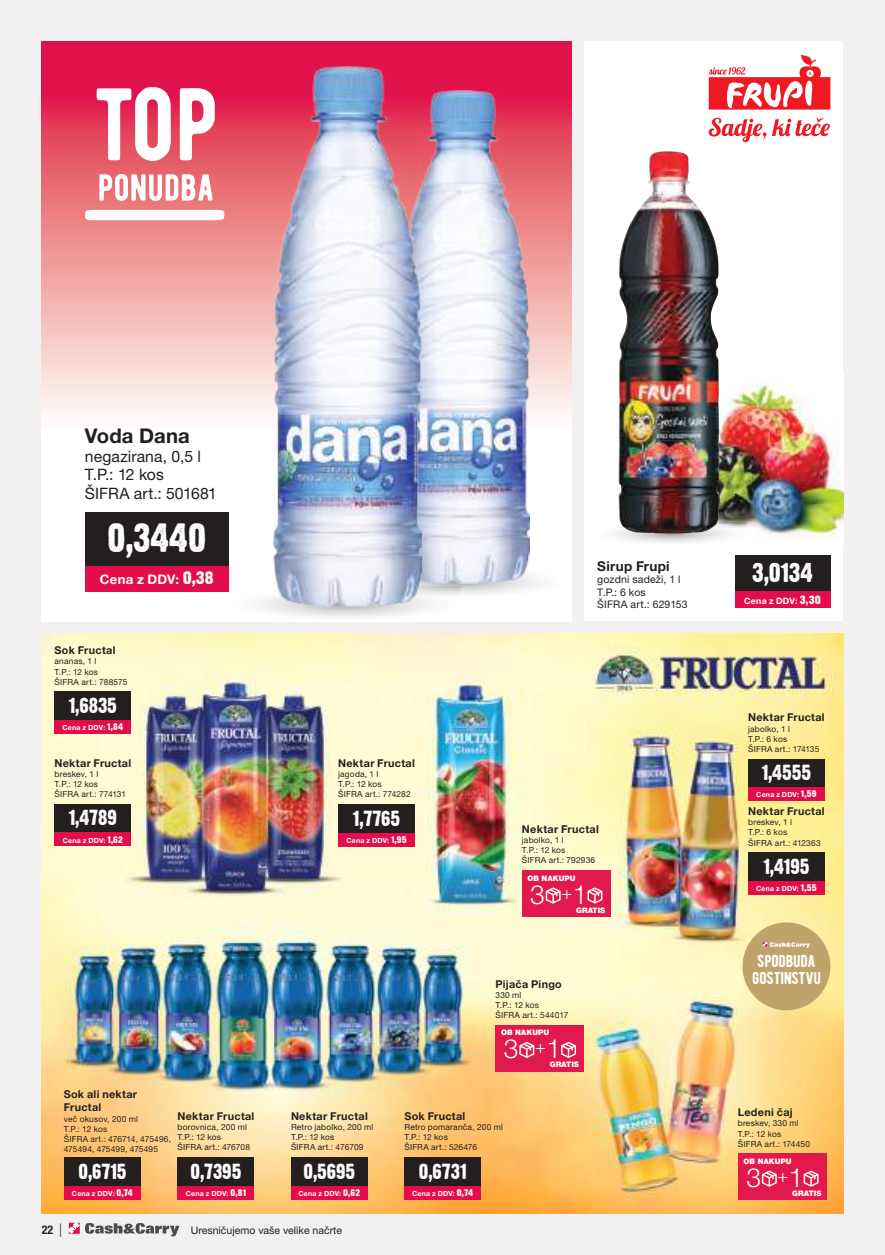
<style>
.page{position:relative;width:885px;height:1255px;background:#fff}
.page>*{position:absolute;margin:0;border:0;box-sizing:border-box;transform-origin:0 0}
.t1{font:36px "Dirty Headline";color:#fff}
.t2{font:300 26.4px "Helvetica Neue LT Pro";color:#fff}
.t3{font:24px "Dirty Headline";color:#fff}
.t4{font:700 20.25px "Helvetica Neue LT Pro";letter-spacing:.005em;color:#241f1f}
.t5{font:19.2px "Dirty Headline";color:#fff}
.t6{font:17.1px/17.1px "BERNIER Regular";letter-spacing:-.015em;color:#fff;text-align:center}
.t7{font:15.75px/18.9px "Helvetica Neue LT Pro";color:#241f1f}
.t8{font:700 13.5px "Helvetica Neue LT Pro";letter-spacing:.02em;color:#241f1f}
.t9{font:700 13.2px "Helvetica Neue LT Pro";letter-spacing:.015em;color:#fff}
.t10{font:700 condensed 12px "Helvetica Neue LT Pro";color:#241f1f}
.t11{font:700 10.8px/12.9px "Helvetica Neue LT Pro";letter-spacing:.025em;color:#241f1f}
.t12{font:10.5px/12.6px "Helvetica Neue LT Pro";color:#241f1f}
.t13{font:700 8.7px "Helvetica Neue LT Pro";letter-spacing:.03em;color:#fff}
.t14{font:8.4px/10.1px "Helvetica Neue LT Pro";letter-spacing:.02em;color:#241f1f}
.t15{font:900 7.65px "Helvetica Neue LT Pro";color:#fff}
.t16{font:700 7.05px "Helvetica Neue LT Pro";letter-spacing:.03em;color:#fff}
.s1{font-family:"Dirty Headline";font-weight:400;font-size:15.75px}
.s2{font-family:"Dirty Headline";font-weight:400;font-size:8.4px}
.s3{font-weight:300;font-stretch:normal;font-size:13.5px}
.s4{font-family:"Dirty Headline";font-weight:400;font-size:10.5px}
</style>
<div class="page">
<div style="left:0;top:0;width:884px;height:1254px;background:#f2f0f1"></div>
<svg style="left:69px;top:1222px;width:110px;height:14px"></svg>
<div style="left:584px;top:42px;width:259px;height:579px;background:#fff"></div>
<img style="left:42px;top:634px;width:801px;height:579px">
<svg style="left:42px;top:42px;width:529px;height:579px"></svg>
<svg style="left:99px;top:174px;width:114px;height:28px"></svg>
<svg style="left:97px;top:86px;width:118px;height:78px"></svg>
<svg style="left:85px;top:210px;width:139px;height:10px"></svg>
<div style="left:85px;top:512px;width:143px;height:54px;background:#241f1f"></div>
<div style="left:85px;top:566px;width:143px;height:25px;background:#e30d4c"></div>
<svg style="left:708px;top:55px;width:122px;height:55px"></svg>
<svg style="left:708px;top:118px;width:121px;height:24px"></svg>
<img style="left:719px;top:376px;width:124px;height:165px">
<svg style="left:615px;top:522px;width:131px;height:21px"></svg>
<img style="left:618px;top:151px;width:101px;height:382px">
<div style="left:734px;top:555px;width:96px;height:36px;background:#241f1f"></div>
<div style="left:734px;top:591px;width:96px;height:17px;background:#e30d4c"></div>
<img style="left:421px;top:90px;width:108px;height:476px">
<svg style="left:231px;top:566px;width:334px;height:55px"></svg>
<img style="left:274px;top:67px;width:147px;height:539px">
<div style="left:738px;top:1153px;width:88px;height:47px;background:#e2194c"></div>
<svg style="left:761px;top:1170px;width:15px;height:16px"></svg>
<svg style="left:803px;top:1170px;width:15px;height:16px"></svg>
<div style="left:522px;top:870px;width:88px;height:47px;background:#e2194c"></div>
<svg style="left:545px;top:887px;width:15px;height:16px"></svg>
<svg style="left:587px;top:887px;width:15px;height:16px"></svg>
<div style="left:338px;top:804px;width:77px;height:29px;background:#241f1f"></div>
<div style="left:338px;top:833px;width:77px;height:13px;background:#e30d4c"></div>
<div style="left:55px;top:804px;width:76px;height:28px;background:#241f1f"></div>
<div style="left:55px;top:832px;width:76px;height:14px;background:#e30d4c"></div>
<div style="left:55px;top:691px;width:76px;height:29px;background:#241f1f"></div>
<div style="left:55px;top:720px;width:76px;height:13px;background:#e30d4c"></div>
<div style="left:748px;top:758px;width:76px;height:29px;background:#241f1f"></div>
<div style="left:748px;top:787px;width:76px;height:13px;background:#e30d4c"></div>
<div style="left:748px;top:852px;width:76px;height:29px;background:#241f1f"></div>
<div style="left:748px;top:881px;width:76px;height:13px;background:#e30d4c"></div>
<div style="left:404px;top:1156px;width:77px;height:29px;background:#241f1f"></div>
<div style="left:404px;top:1185px;width:77px;height:14px;background:#e30d4c"></div>
<div style="left:291px;top:1156px;width:76px;height:29px;background:#241f1f"></div>
<div style="left:291px;top:1185px;width:76px;height:14px;background:#e30d4c"></div>
<div style="left:177px;top:1156px;width:77px;height:29px;background:#241f1f"></div>
<div style="left:177px;top:1185px;width:77px;height:14px;background:#e30d4c"></div>
<div style="left:742px;top:922px;width:88px;height:88px;background:#bea46a;border-radius:50%"></div>
<svg style="left:762px;top:942px;width:47px;height:5px"></svg>
<div style="left:64px;top:1156px;width:77px;height:29px;background:#241f1f"></div>
<div style="left:64px;top:1185px;width:77px;height:14px;background:#e30d4c"></div>
<div style="left:495px;top:1024px;width:89px;height:47px;background:#e2194c"></div>
<svg style="left:519px;top:1041px;width:15px;height:16px"></svg>
<svg style="left:561px;top:1041px;width:15px;height:16px"></svg>
<h3 class="t4" style="left:85px;top:423px;width:106px">Voda Dana</h3>
<h3 class="t7" style="left:85px;top:446px;width:134px">negazirana, 0,5 l<br>T.P.: 12 kos<br>ŠIFRA art.: 501681</h3>
<h1 class="t1" style="left:107px;top:514px;width:100px">0,3440</h1>
<h3 class="t9" style="left:100px;top:571px;width:115px">Cena z DDV: <span class="s1">0,38</span></h3>
<p class="t11" style="left:55px;top:643px;width:62px">Sok Fructal</p>
<p class="t14" style="left:55px;top:656px;width:74px">ananas, 1 l<br>T.P.: 12 kos<br>ŠIFRA art.: 788575</p>
<h3 class="t5" style="left:69px;top:692px;width:50px">1,6835</h3>
<p class="t16" style="left:63px;top:723px;width:62px">Cena z DDV: <span class="s2">1,84</span></p>
<p class="t11" style="left:55px;top:756px;width:78px">Nektar Fructal</p>
<p class="t14" style="left:55px;top:768px;width:73px">breskev, 1 l<br>T.P.: 12 kos<br>ŠIFRA art.: 774131</p>
<h3 class="t5" style="left:69px;top:804px;width:50px">1,4789</h3>
<p class="t16" style="left:63px;top:835px;width:62px">Cena z DDV: <span class="s2">1,62</span></p>
<p class="t11" style="left:64px;top:1087px;width:75px">Sok ali nektar<br>Fructal</p>
<p class="t14" style="left:64px;top:1113px;width:109px">več okusov, 200 ml<br>T.P.: 12 kos<br>ŠIFRA art.: 476714, 475496,<br>475494, 475499, 475495</p>
<p class="t11" style="left:177px;top:1109px;width:78px">Nektar Fructal</p>
<p class="t14" style="left:177px;top:1121px;width:74px">borovnica, 200 ml<br>T.P.: 12 kos<br>ŠIFRA art.: 476708</p>
<h3 class="t5" style="left:78px;top:1157px;width:50px">0,6715</h3>
<p class="t16" style="left:72px;top:1188px;width:62px">Cena z DDV: <span class="s2">0,74</span></p>
<h3 class="t5" style="left:190px;top:1157px;width:52px">0,7395</h3>
<p class="t16" style="left:186px;top:1188px;width:62px">Cena z DDV: <span class="s2">0,81</span></p>
<p class="t11" style="left:338px;top:756px;width:78px">Nektar Fructal</p>
<p class="t14" style="left:338px;top:768px;width:74px">jagoda, 1 l<br>T.P.: 12 kos<br>ŠIFRA art.: 774282</p>
<h3 class="t5" style="left:353px;top:805px;width:49px">1,7765</h3>
<p class="t16" style="left:346px;top:835px;width:62px">Cena z DDV: <span class="s2">1,95</span></p>
<h3 class="t8" style="left:597px;top:557px;width:74px">Sirup Frupi</h3>
<p class="t12" style="left:597px;top:573px;width:92px">gozdni sadeži, 1 l<br>T.P.: 6 kos<br>ŠIFRA art.: 629153</p>
<p class="t11" style="left:522px;top:822px;width:78px">Nektar Fructal</p>
<p class="t14" style="left:522px;top:835px;width:75px">jabolko, 1 l<br>T.P.: 12 kos<br>ŠIFRA art.: 792936</p>
<p class="t15" style="left:527px;top:873px;width:50px">OB NAKUPU</p>
<h2 class="t2" style="left:530px;top:878px;width:59px">3 <sup>+</sup>1</h2>
<p class="t15" style="left:576px;top:905px;width:31px">GRATIS</p>
<p class="t11" style="left:495px;top:977px;width:68px">Pijača Pingo</p>
<p class="t14" style="left:495px;top:989px;width:74px">330 ml<br>T.P.: 12 kos<br>ŠIFRA art.: 544017</p>
<p class="t15" style="left:501px;top:1027px;width:50px">OB NAKUPU</p>
<h2 class="t2" style="left:504px;top:1032px;width:59px">3 <sup>+</sup>1</h2>
<p class="t15" style="left:549px;top:1059px;width:31px">GRATIS</p>
<p class="t11" style="left:291px;top:1109px;width:78px">Nektar Fructal</p>
<p class="t14" style="left:291px;top:1121px;width:84px">Retro jabolko, 200 ml<br>T.P.: 12 kos<br>ŠIFRA art.: 476709</p>
<h3 class="t5" style="left:303px;top:1157px;width:53px">0,5695</h3>
<p class="t16" style="left:298px;top:1188px;width:63px">Cena z DDV: <span class="s2">0,62</span></p>
<p class="t11" style="left:404px;top:1109px;width:62px">Sok Fructal</p>
<p class="t14" style="left:404px;top:1121px;width:100px">Retro pomaranča, 200 ml<br>T.P.: 12 kos<br>ŠIFRA art.: 526476</p>
<h3 class="t5" style="left:419px;top:1157px;width:49px">0,6731</h3>
<p class="t16" style="left:412px;top:1188px;width:62px">Cena z DDV: <span class="s2">0,74</span></p>
<h3 class="t10" style="left:42px;top:1222px;width:22px">22 <span class="s3">|</span></h3>
<p class="t12" style="left:191px;top:1223px;width:153px">Uresničujemo vaše velike načrte</p>
<h3 class="t3" style="left:752px;top:556px;width:62px">3,0134</h3>
<p class="t13" style="left:744px;top:595px;width:78px">Cena z DDV: <span class="s4">3,30</span></p>
<p class="t11" style="left:748px;top:711px;width:78px">Nektar Fructal</p>
<p class="t14" style="left:748px;top:723px;width:73px">jabolko, 1 l<br>T.P.: 6 kos<br>ŠIFRA art.: 174135</p>
<h3 class="t5" style="left:761px;top:759px;width:51px">1,4555</h3>
<p class="t16" style="left:756px;top:790px;width:62px">Cena z DDV: <span class="s2">1,59</span></p>
<p class="t11" style="left:748px;top:804px;width:78px">Nektar Fructal</p>
<p class="t14" style="left:748px;top:817px;width:74px">breskev, 1 l<br>T.P.: 6 kos<br>ŠIFRA art.: 412363</p>
<h3 class="t5" style="left:763px;top:853px;width:48px">1,4195</h3>
<p class="t16" style="left:756px;top:884px;width:62px">Cena z DDV: <span class="s2">1,55</span></p>
<h3 class="t6" style="left:751px;top:951px;width:71px">SPODBUDA<br>GOSTINSTVU</h3>
<p class="t11" style="left:737px;top:1105px;width:56px">Ledeni čaj</p>
<p class="t14" style="left:737px;top:1118px;width:74px">breskev, 330 ml<br>T.P.: 12 kos<br>ŠIFRA art.: 174450</p>
<p class="t15" style="left:743px;top:1156px;width:50px">OB NAKUPU</p>
<h2 class="t2" style="left:746px;top:1161px;width:59px">3 <sup>+</sup>1</h2>
<p class="t15" style="left:792px;top:1188px;width:31px">GRATIS</p>
</div>
